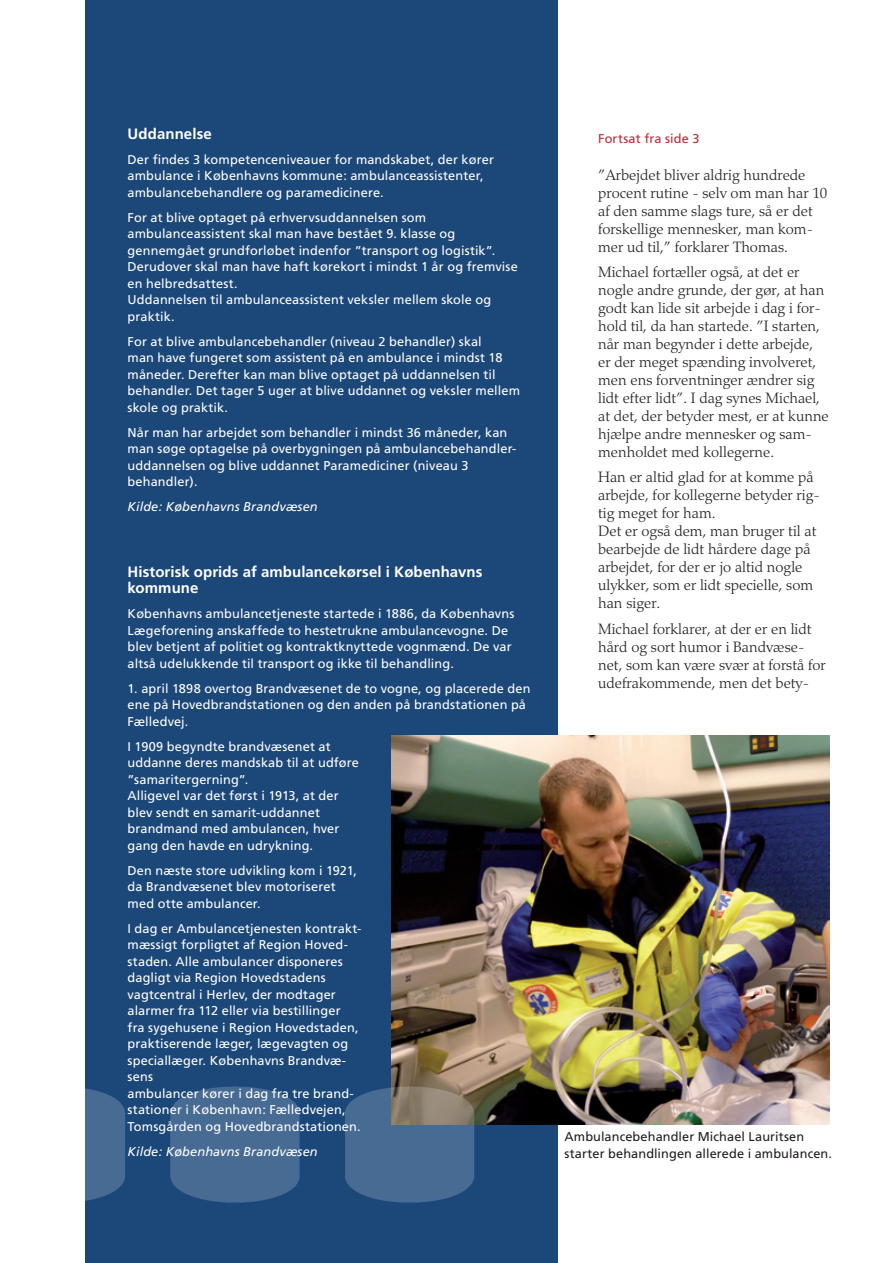
<style>
.page{position:relative;width:893px;height:1263px;background:#fff}
.page>*{position:absolute;margin:0;border:0;box-sizing:border-box;transform-origin:0 0}
.Brød{font:300 15px/18px "Palatino";color:#231f20}
.Boks_Overskrift{font:700 15px/16.5px "Frutiger";letter-spacing:.005em;color:#fff}
.Boks{font:12.75px/16.5px "Frutiger";letter-spacing:.01em;color:#fff}
.Boks-2{font:12.75px/16.5px "Frutiger";letter-spacing:.01em;color:#231f20}
.Boks-3{font:italic 12.75px "Frutiger";letter-spacing:.01em;color:#fff}
.Boks-4{font:12.75px "Frutiger";letter-spacing:.01em;color:#bb2a35}
</style>
<div class="page">
<div style="left:85px;top:0;width:472px;height:1263px;background:#1c4779"></div>
<img style="left:391px;top:736px;width:438px;height:388px">
<img style="left:85px;top:1081px;width:394px;height:122px">
<p class="Boks_Overskrift" style="left:128px;top:125px;width:86px">Uddannelse</p>
<p class="Boks-4" style="left:598px;top:131px;width:103px">Fortsat fra side 3</p>
<p class="Boks" style="left:128px;top:151px;width:368px">Der findes 3 kompetenceniveauer for mandskabet, der kører ambulance i Københavns kommune: ambulanceassistenter, ambulancebehandlere og paramedicinere.</p>
<p class="Boks" style="left:128px;top:209px;width:392px">For at blive optaget på erhvervsuddannelsen som ambulanceassistent skal man have bestået 9. klasse og gennemgået grundforløbet indenfor ”transport og logistik”.<br>Derudover skal man have haft kørekort i mindst 1 år og fremvise en helbredsattest.<br>Uddannelsen til ambulanceassistent veksler mellem skole og praktik.</p>
<p class="Boks" style="left:128px;top:333px;width:394px">For at blive ambulancebehandler (niveau 2 behandler) skal<br>man have fungeret som assistent på en ambulance i mindst 18 måneder. Derefter kan man blive optaget på uddannelsen til behandler. Det tager 5 uger at blive uddannet og veksler mellem skole og praktik.</p>
<p class="Boks" style="left:128px;top:424px;width:390px">Når man har arbejdet som behandler i mindst 36 måneder, kan man søge optagelse på overbygningen på ambulancebehandler&shy;uddannelsen og blive uddannet Paramediciner (niveau 3 behandler).</p>
<p class="Boks-3" style="left:128px;top:499px;width:192px">Kilde: Københavns Brandvæsen</p>
<p class="Brød" style="left:598px;top:166px;width:231px">”Arbejdet bliver aldrig hundrede procent rutine - selv om man har 10 af den samme slags ture, så er det forskellige mennesker, man kom&shy;mer ud til,” forklarer Thomas.</p>
<p class="Brød" style="left:598px;top:263px;width:232px">Michael fortæller også, at det er nogle andre grunde, der gør, at han godt kan lide sit arbejde i dag i for&shy;hold til, da han startede. ”I starten, når man begynder i dette arbejde, er der meget spænding involveret, men ens forventninger ændrer sig lidt efter lidt”. I dag synes Michael, at det, der betyder mest, er at kunne hjælpe andre mennesker og sam&shy;menholdet med kollegerne.</p>
<p class="Brød" style="left:598px;top:469px;width:223px">Han er altid glad for at komme på arbejde, for kollegerne betyder rig&shy;tig meget for ham.<br>Det er også dem, man bruger til at bearbejde de lidt hårdere dage på arbejdet, for der er jo altid nogle ulykker, som er lidt specielle, som han siger.</p>
<p class="Brød" style="left:598px;top:620px;width:229px">Michael forklarer, at der er en lidt hård og sort humor i Bandvæse&shy;net, som kan være svær at forstå for udefrakommende, men det bety-</p>
<p class="Boks_Overskrift" style="left:128px;top:563px;width:356px">Historisk oprids af ambulancekørsel i Københavns kommune</p>
<p class="Boks" style="left:128px;top:606px;width:388px">Københavns ambulancetjeneste startede i 1886, da Københavns Lægeforening anskaffede to hestetrukne ambulancevogne. De blev betjent af politiet og kontraktknyttede vognmænd. De var altså udelukkende til transport og ikke til behandling.</p>
<p class="Boks" style="left:128px;top:680px;width:404px">1. april 1898 overtog Brandvæsenet de to vogne, og placerede den ene på Hovedbrandstationen og den anden på brandstationen på<br>Fælledvej.</p>
<p class="Boks" style="left:128px;top:738px;width:233px">I 1909 begyndte brandvæsenet at uddanne deres mandskab til at udføre ”samaritergerning”.<br>Alligevel var det først i 1913, at der blev sendt en samarit-uddannet brandmand med ambulancen, hver gang den havde en udrykning.</p>
<p class="Boks" style="left:128px;top:862px;width:231px">Den næste store udvikling kom i 1921, da Brandvæsenet blev motoriseret med otte ambulancer.</p>
<p class="Boks" style="left:128px;top:920px;width:235px">I dag er Ambulancetjenesten kontrakt&shy;mæssigt forpligtet af Region Hoved&shy;staden. Alle ambulancer disponeres dagligt via Region Hovedstadens vagtcentral i Herlev, der modtager alarmer fra 112 eller via bestillinger<br>fra sygehusene i Region Hovedstaden, praktiserende læger, lægevagten og speciallæger. Københavns Brandvæ&shy;sens<br>ambulancer kører i dag fra tre brand&shy;stationer i København: Fælledvejen, Tomsgården og Hovedbrandstationen.</p>
<p class="Boks-3" style="left:128px;top:1144px;width:192px">Kilde: Københavns Brandvæsen</p>
<p class="Boks-2" style="left:564px;top:1129px;width:269px">Ambulancebehandler Michael Lauritsen starter behandlingen allerede i ambulancen.</p>
</div>
